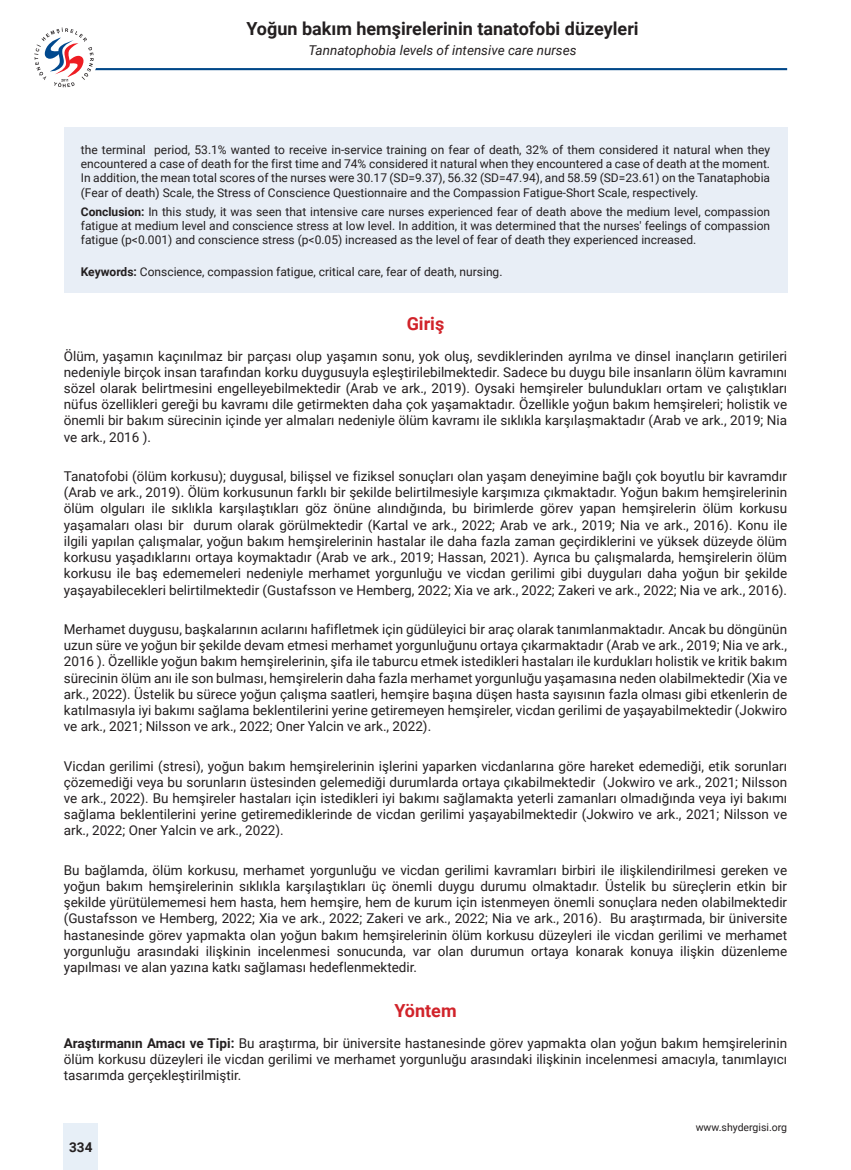
<style>
.page{position:relative;width:851px;height:1170px;background:#fff}
.page>*{position:absolute;margin:0;border:0;box-sizing:border-box;transform-origin:0 0}
.t1{font:700 18px "Roboto";color:#231f20}
.Başlık_1{font:700 18px "Roboto";color:#d1232a}
.Paragraf{font:13.5px/16.2px "Roboto";color:#231f20;text-align:justify}
.t2{font:italic 13.5px "Roboto";color:#231f20}
.t3{font:700 13.5px "Roboto";color:#231f20}
.Öz{font:12px/14.4px "Roboto";color:#231f20;text-align:justify}
.Anahtar_kelimeler{font:12px "Roboto";color:#231f20}
.t4{font:10.5px "Roboto";color:#231f20}
.s1{font-weight:700}
</style>
<div class="page">
<hr style="left:64px;top:68px;width:723px;height:2px;background:#004789">
<div style="left:30px;top:24px;width:68px;height:66px;background:#fff;border-radius:50%"></div>
<svg style="left:34px;top:28px;width:60px;height:59px"></svg>
<div style="left:64px;top:1123px;width:34px;height:46px;background:#e7eff7"></div>
<div style="left:64px;top:128px;width:723px;height:165px;background:#e8eef6"></div>
<h1 class="t1" style="left:246px;top:16px;width:394px">Yoğun bakım hemşirelerinin tanatofobi düzeyleri</h1>
<p class="t2" style="left:308px;top:41px;width:269px">Tannatophobia levels of intensive care nurses</p>
<p class="Öz" style="left:81px;top:142px;width:690px">the terminal period, 53.1% wanted to receive in-service training on fear of death, 32% of them considered it natural when they encountered a case of death for the first time and 74% considered it natural when they encountered a case of death at the moment.<br>In addition, the mean total scores of the nurses were 30.17 (SD=9.37), 56.32 (SD=47.94), and 58.59 (SD=23.61) on the Tanataphobia (Fear of death) Scale, the Stress of Conscience Questionnaire and the Compassion Fatigue-Short Scale, respectively.</p>
<p class="Öz" style="left:81px;top:204px;width:690px"><span class="s1">Conclusion:</span> In this study, it was seen that intensive care nurses experienced fear of death above the medium level, compassion fatigue at medium level and conscience stress at low level. In addition, it was determined that the nurses' feelings of compassion fatigue (p&lt;0.001) and conscience stress (p&lt;0.05) increased as the level of fear of death they experienced increased.</p>
<p class="Anahtar_kelimeler" style="left:81px;top:263px;width:423px"><span class="s1">Keywords:</span> Conscience, compassion fatigue, critical care, fear of death, nursing.</p>
<p class="Başlık_1" style="left:406px;top:310px;width:39px">Giriş</p>
<p class="Paragraf" style="left:64px;top:347px;width:724px">Ölüm, yaşamın kaçınılmaz bir parçası olup yaşamın sonu, yok oluş, sevdiklerinden ayrılma ve dinsel inançların getirileri nedeniyle birçok insan tarafından korku duygusuyla eşleştirilebilmektedir. Sadece bu duygu bile insanların ölüm kavramını sözel olarak belirtmesini engelleyebilmektedir (Arab ve ark., 2019). Oysaki hemşireler bulundukları ortam ve çalıştıkları nüfus özellikleri gereği bu kavramı dile getirmekten daha çok yaşamaktadır. Özellikle yoğun bakım hemşireleri; holistik ve önemli bir bakım sürecinin içinde yer almaları nedeniyle ölüm kavramı ile sıklıkla karşılaşmaktadır (Arab ve ark., 2019; Nia ve ark., 2016 ).</p>
<p class="Paragraf" style="left:64px;top:467px;width:724px">Tanatofobi (ölüm korkusu); duygusal, bilişsel ve fiziksel sonuçları olan yaşam deneyimine bağlı çok boyutlu bir kavramdır (Arab ve ark., 2019). Ölüm korkusunun farklı bir şekilde belirtilmesiyle karşımıza çıkmaktadır. Yoğun bakım hemşirelerinin ölüm olguları ile sıklıkla karşılaştıkları göz önüne alındığında, bu birimlerde görev yapan hemşirelerin ölüm korkusu yaşamaları olası bir durum olarak görülmektedir (Kartal ve ark., 2022; Arab ve ark., 2019; Nia ve ark., 2016). Konu ile ilgili yapılan çalışmalar, yoğun bakım hemşirelerinin hastalar ile daha fazla zaman geçirdiklerini ve yüksek düzeyde ölüm korkusu yaşadıklarını ortaya koymaktadır (Arab ve ark., 2019; Hassan, 2021). Ayrıca bu çalışmalarda, hemşirelerin ölüm korkusu ile baş edememeleri nedeniyle merhamet yorgunluğu ve vicdan gerilimi gibi duyguları daha yoğun bir şekilde yaşayabilecekleri belirtilmektedir (Gustafsson ve Hemberg, 2022; Xia ve ark., 2022; Zakeri ve ark., 2022; Nia ve ark., 2016).</p>
<p class="Paragraf" style="left:64px;top:620px;width:724px">Merhamet duygusu, başkalarının acılarını hafifletmek için güdüleyici bir araç olarak tanımlanmaktadır. Ancak bu döngünün uzun süre ve yoğun bir şekilde devam etmesi merhamet yorgunluğunu ortaya çıkarmaktadır (Arab ve ark., 2019; Nia ve ark., 2016 ). Özellikle yoğun bakım hemşirelerinin, şifa ile taburcu etmek istedikleri hastaları ile kurdukları holistik ve kritik bakım sürecinin ölüm anı ile son bulması, hemşirelerin daha fazla merhamet yorgunluğu yaşamasına neden olabilmektedir (Xia ve ark., 2022). Üstelik bu sürece yoğun çalışma saatleri, hemşire başına düşen hasta sayısının fazla olması gibi etkenlerin de katılmasıyla iyi bakımı sağlama beklentilerini yerine getiremeyen hemşireler, vicdan gerilimi de yaşayabilmektedir (Jokwiro ve ark., 2021; Nilsson ve ark., 2022; Oner Yalcin ve ark., 2022).</p>
<p class="Paragraf" style="left:64px;top:757px;width:724px">Vicdan gerilimi (stresi), yoğun bakım hemşirelerinin işlerini yaparken vicdanlarına göre hareket edemediği, etik sorunları çözemediği veya bu sorunların üstesinden gelemediği durumlarda ortaya çıkabilmektedir (Jokwiro ve ark., 2021; Nilsson ve ark., 2022). Bu hemşireler hastaları için istedikleri iyi bakımı sağlamakta yeterli zamanları olmadığında veya iyi bakımı sağlama beklentilerini yerine getiremediklerinde de vicdan gerilimi yaşayabilmektedir (Jokwiro ve ark., 2021; Nilsson ve ark., 2022; Oner Yalcin ve ark., 2022).</p>
<p class="Paragraf" style="left:64px;top:861px;width:724px">Bu bağlamda, ölüm korkusu, merhamet yorgunluğu ve vicdan gerilimi kavramları birbiri ile ilişkilendirilmesi gereken ve yoğun bakım hemşirelerinin sıklıkla karşılaştıkları üç önemli duygu durumu olmaktadır. Üstelik bu süreçlerin etkin bir şekilde yürütülememesi hem hasta, hem hemşire, hem de kurum için istenmeyen önemli sonuçlara neden olabilmektedir (Gustafsson ve Hemberg, 2022; Xia ve ark., 2022; Zakeri ve ark., 2022; Nia ve ark., 2016). Bu araştırmada, bir üniversite hastanesinde görev yapmakta olan yoğun bakım hemşirelerinin ölüm korkusu düzeyleri ile vicdan gerilimi ve merhamet yorgunluğu arasındaki ilişkinin incelenmesi sonucunda, var olan durumun ortaya konarak konuya ilişkin düzenleme yapılması ve alan yazına katkı sağlaması hedeflenmektedir.</p>
<p class="Başlık_1" style="left:394px;top:997px;width:64px">Yöntem</p>
<p class="Paragraf" style="left:64px;top:1034px;width:724px"><span class="s1">Araştırmanın Amacı ve Tipi:</span> Bu araştırma, bir üniversite hastanesinde görev yapmakta olan yoğun bakım hemşirelerinin ölüm korkusu düzeyleri ile vicdan gerilimi ve merhamet yorgunluğu arasındaki ilişkinin incelenmesi amacıyla, tanımlayıcı tasarımda gerçekleştirilmiştir.</p>
<p class="t3" style="left:69px;top:1137px;width:25px">334</p>
<p class="t4" style="left:695px;top:1119px;width:93px">www.shydergisi.org</p>
</div>
